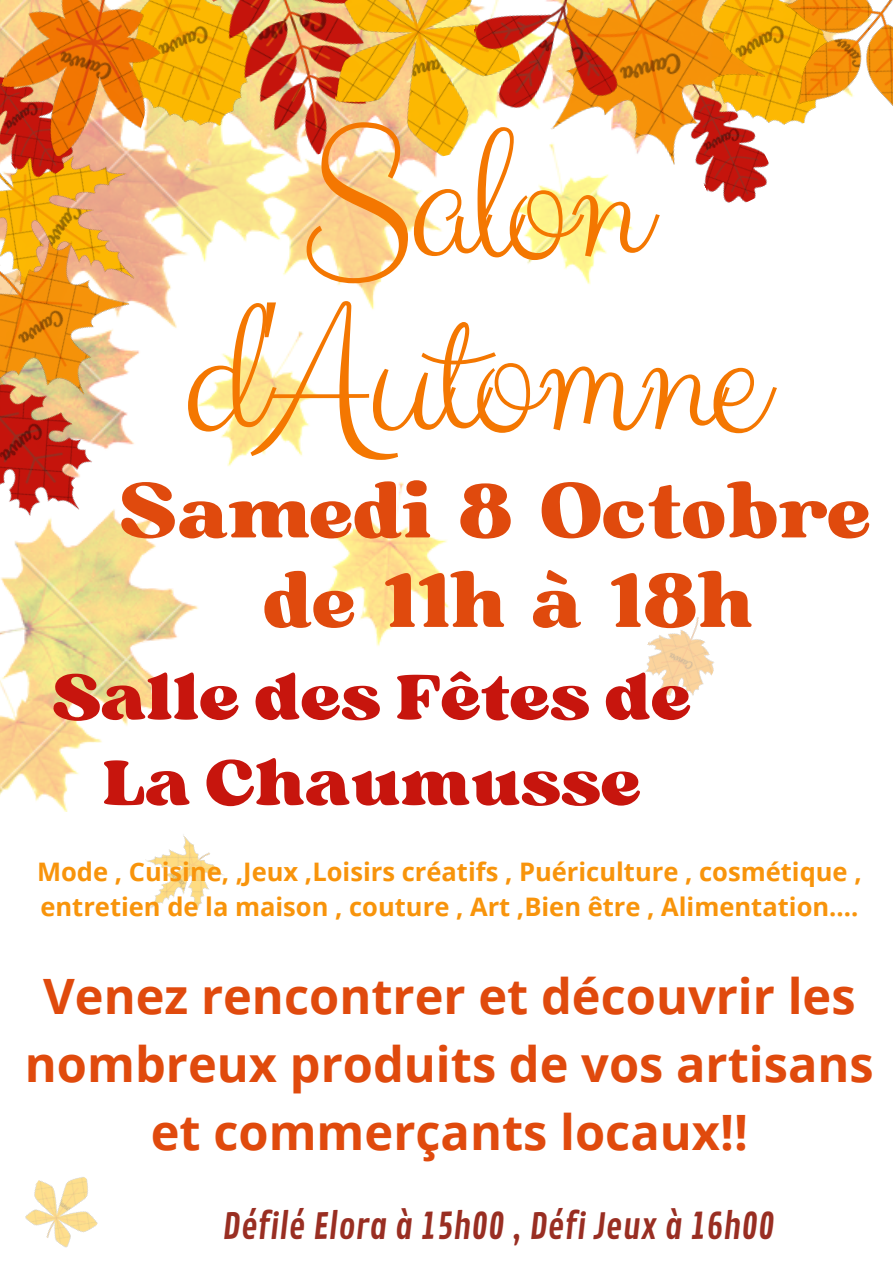
<style>
.page{position:relative;width:893px;height:1263px;background:#fff}
.page>*{position:absolute;margin:0;border:0;box-sizing:border-box;transform-origin:0 0}
.t1{font:199.2px/172.7px "Clicker Script";letter-spacing:-.04em;color:#f47701;text-align:center}
.t2{font:75px/89.5px "Bugaki";color:#e04a0d;text-align:center}
.t3{font:67.5px/85.5px "Sergio Trendy";color:#c7150d;text-align:center}
.t4{font:700 48.75px/68.1px "Open Sans";color:#e04a0d;text-align:center}
.t5{font:35.25px "Contrail One";color:#992e22}
.t6{font:700 25.5px/35.5px "Open Sans";color:#f8940b}
</style>
<div class="page">
<img style="left:0;top:151px;width:633px;height:660px">
<img style="left:707px;top:191px;width:49px;height:12px">
<img style="left:518px;top:0;width:251px;height:191px">
<img style="left:182px;top:0;width:6px;height:151px">
<img style="left:0;top:176px;width:182px;height:168px">
<img style="left:0;top:176px;width:87px;height:15px">
<img style="left:0;top:0;width:182px;height:176px">
<img style="left:188px;top:0;width:125px;height:171px">
<img style="left:313px;top:0;width:224px;height:176px">
<img style="left:457px;top:0;width:203px;height:140px">
<img style="left:0;top:197px;width:75px;height:15px">
<img style="left:0;top:212px;width:157px;height:231px">
<img style="left:0;top:341px;width:118px;height:203px">
<img style="left:741px;top:0;width:152px;height:154px">
<img style="left:627px;top:602px;width:87px;height:114px">
<img style="left:25px;top:1177px;width:73px;height:71px">
<img style="left:145px;top:834px;width:79px;height:76px">
<h1 class="t1" style="left:182px;top:122px;width:583px">Salon d'Automne</h1>
<h2 class="t2" style="left:118px;top:469px;width:754px">Samedi 8 Octobre de 11h à 18h</h2>
<h3 class="t3" style="left:52px;top:653px;width:640px">Salle des Fêtes de<br>La Chaumusse</h3>
<p class="t6" style="left:37px;top:853px;width:826px">Mode , Cuisine, ,Jeux ,Loisirs créatifs , Puériculture , cosmétique , entretien de la maison , couture , Art ,Bien être , Alimentation....</p>
<h3 class="t4" style="left:25px;top:961px;width:850px">Venez rencontrer et découvrir les nombreux produits de vos artisans et commerçants locaux!!</h3>
<h3 class="t5" style="left:222px;top:1205px;width:553px">Défilé Elora à 15h00 , Défi Jeux à 16h00</h3>
</div>
